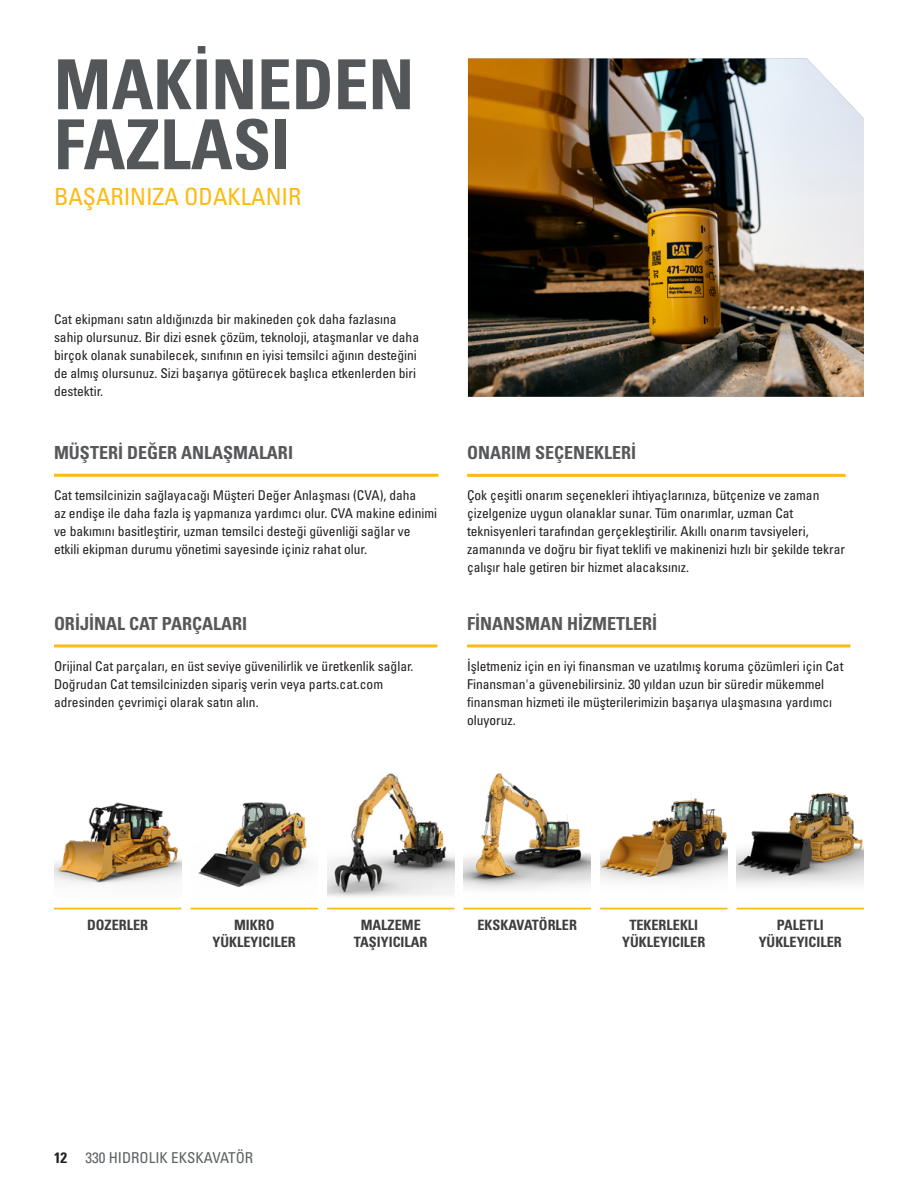
<style>
.page{position:relative;width:918px;height:1188px;background:#fff}
.page>*{position:absolute;margin:0;border:0;box-sizing:border-box;transform-origin:0 0}
.t1{font:69px/60px "Univers LTCYR 67 Bold Cond";color:#535759}
.t2{font:condensed 23.7px "Univers LTCYR 57";color:#fcba13}
.t3{font:18px "Univers LTCYR 67 Bold Cond";color:#57585a}
.t4{font:condensed 15px "Univers LTCYR 57";color:#5d6163}
.t5{font:14.25px/17.1px "Univers LTCYR 67 Bold Cond";color:#3e3e3f;text-align:center}
.t6{font:condensed 13.5px/18px "Univers LTCYR 57";color:#231f20}
.s1{font-family:"Univers LTCYR 67 Bold Cond";font-stretch:normal;color:#231f20}
</style>
<div class="page">
<hr style="left:54px;top:474px;width:384px;height:3px;background:#fcba13">
<hr style="left:467px;top:474px;width:379px;height:3px;background:#fcba13">
<hr style="left:54px;top:644px;width:383px;height:3px;background:#fcba13">
<hr style="left:467px;top:644px;width:383px;height:3px;background:#fcba13">
<img style="left:468px;top:58px;width:396px;height:339px">
<hr style="left:600px;top:908px;width:127px;height:1px;background:#fcba13">
<hr style="left:54px;top:908px;width:127px;height:1px;background:#fcba13">
<hr style="left:464px;top:908px;width:127px;height:1px;background:#fcba13">
<hr style="left:191px;top:908px;width:127px;height:1px;background:#fcba13">
<hr style="left:327px;top:908px;width:127px;height:1px;background:#fcba13">
<img style="left:54px;top:802px;width:127px;height:82px">
<img style="left:198px;top:802px;width:113px;height:86px">
<img style="left:327px;top:773px;width:127px;height:124px">
<img style="left:464px;top:773px;width:127px;height:117px">
<img style="left:600px;top:798px;width:127px;height:83px">
<hr style="left:737px;top:908px;width:127px;height:1px;background:#fcba13">
<img style="left:737px;top:792px;width:127px;height:93px">
<h1 class="t1" style="left:54px;top:54px;width:362px">MAKİNEDEN<br>FAZLASI</h1>
<h2 class="t2" style="left:54px;top:182px;width:249px">BAŞARINIZA ODAKLANIR</h2>
<p class="t6" style="left:54px;top:309px;width:367px">Cat ekipmanı satın aldığınızda bir makineden çok daha fazlasına sahip olursunuz. Bir dizi esnek çözüm, teknoloji, ataşmanlar ve daha birçok olanak sunabilecek, sınıfının en iyisi temsilci ağının desteğini de almış olursunuz. Sizi başarıya götürecek başlıca etkenlerden biri destektir.</p>
<h3 class="t3" style="left:54px;top:442px;width:241px">MÜŞTERİ DEĞER ANLAŞMALARI</h3>
<h3 class="t3" style="left:467px;top:442px;width:171px">ONARIM SEÇENEKLERİ</h3>
<p class="t6" style="left:54px;top:486px;width:385px">Cat temsilcinizin sağlayacağı Müşteri Değer Anlaşması (CVA), daha<br>az endişe ile daha fazla iş yapmanıza yardımcı olur. CVA makine edinimi ve bakımını basitleştirir, uzman temsilci desteği güvenliği sağlar ve etkili ekipman durumu yönetimi sayesinde içiniz rahat olur.</p>
<p class="t6" style="left:467px;top:486px;width:379px">Çok çeşitli onarım seçenekleri ihtiyaçlarınıza, bütçenize ve zaman çizelgenize uygun olanaklar sunar. Tüm onarımlar, uzman Cat teknisyenleri tarafından gerçekleştirilir. Akıllı onarım tavsiyeleri, zamanında ve doğru bir fiyat teklifi ve makinenizi hızlı bir şekilde tekrar çalışır hale getiren bir hizmet alacaksınız.</p>
<h3 class="t3" style="left:54px;top:613px;width:195px">ORİJİNAL CAT PARÇALARI</h3>
<h3 class="t3" style="left:467px;top:613px;width:192px">FİNANSMAN HİZMETLERİ</h3>
<p class="t6" style="left:54px;top:657px;width:361px">Orijinal Cat parçaları, en üst seviye güvenilirlik ve üretkenlik sağlar.<br>Doğrudan Cat temsilcinizden sipariş verin veya parts.cat.com adresinden çevrimiçi olarak satın alın.</p>
<p class="t6" style="left:467px;top:657px;width:378px">İşletmeniz için en iyi finansman ve uzatılmış koruma çözümleri için Cat Finansman'a güvenebilirsiniz. 30 yıldan uzun bir süredir mükemmel finansman hizmeti ile müşterilerimizin başarıya ulaşmasına yardımcı oluyoruz.</p>
<p class="t5" style="left:87px;top:916px;width:62px">DOZERLER</p>
<p class="t5" style="left:478px;top:916px;width:101px">EKSKAVATÖRLER</p>
<p class="t5" style="left:622px;top:916px;width:85px">TEKERLEKLI<br>YÜKLEYICILER</p>
<p class="t5" style="left:213px;top:916px;width:85px">MIKRO<br>YÜKLEYICILER</p>
<p class="t5" style="left:354px;top:916px;width:75px">MALZEME<br>TAŞIYICILAR</p>
<p class="t5" style="left:759px;top:916px;width:85px">PALETLI<br>YÜKLEYICILER</p>
<p class="t4" style="left:54px;top:1148px;width:201px"><span class="s1">12</span> 330 HIDROLIK EKSKAVATÖR</p>
</div>
